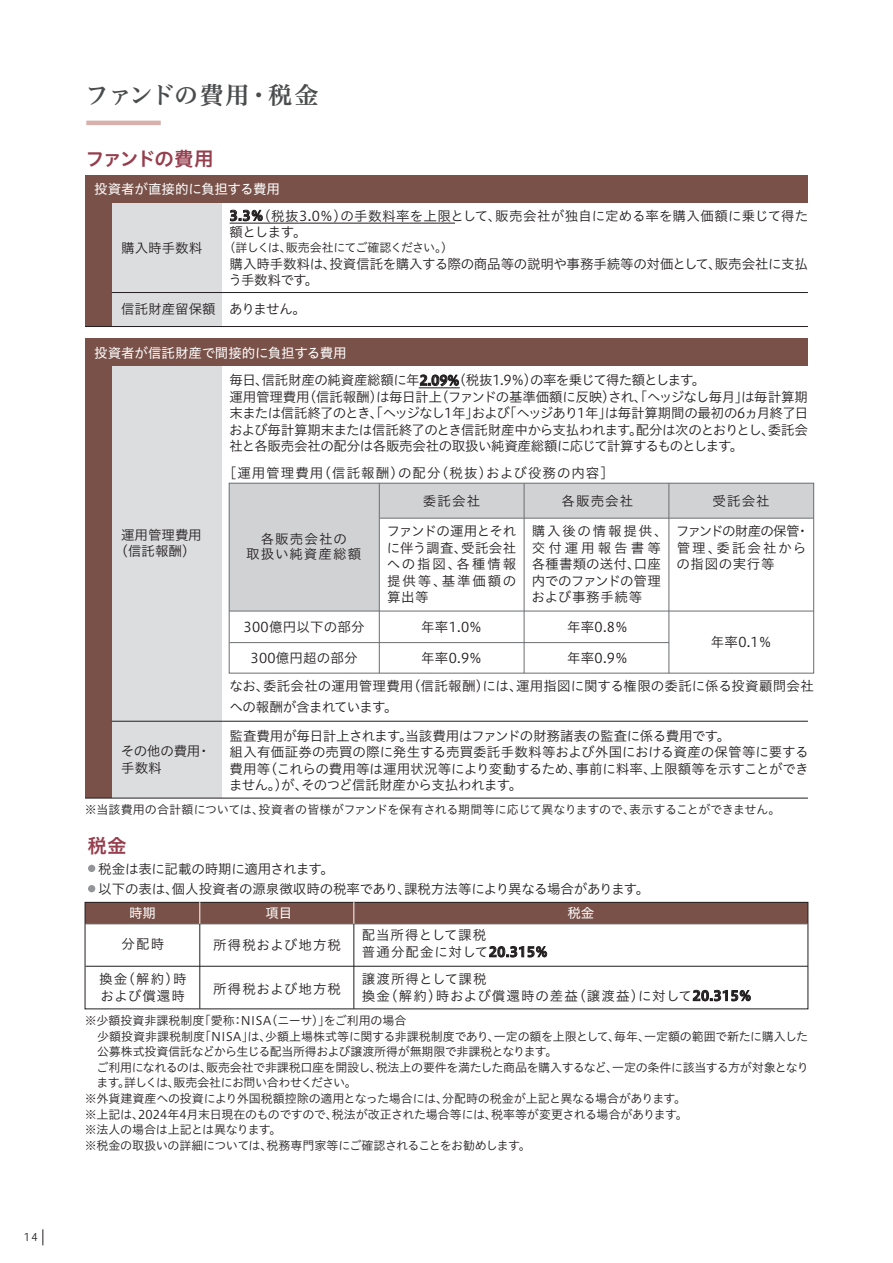
<style>
.page{position:relative;width:893px;height:1263px;background:#fff}
.page>*{position:absolute;margin:0;border:0;box-sizing:border-box;transform-origin:0 0}
.t1{font:24px "Hiragino UD Serif Std W6";letter-spacing:-.03em;color:#4b4c4d}
.t2{font:19.5px "Hiragino UD Sans Std N W6";letter-spacing:-.075em;color:#963e4d}
.t3{font:19.5px "Hiragino UD Sans Std N W6";letter-spacing:-.055em;color:#963e4d}
.t4{font:13.5px/16.5px "Hiragino UD Sans Std W3";letter-spacing:-.01em;color:#231f20}
.t5{font:13.5px/16.5px "Hiragino UD Sans Std W3";letter-spacing:-.035em;color:#231f20}
.t6{font:13.5px/16.5px "Hiragino UD Sans Std W3";letter-spacing:.08em;color:#231f20}
.t7{font:13.5px/16.5px "Hiragino UD Sans Std W3";letter-spacing:.045em;color:#231f20}
.t8{font:13.5px/16.5px "Hiragino UD Sans Std W3";letter-spacing:.07em;color:#231f20}
.t9{font:13.5px "Hiragino UD Sans Std W4";letter-spacing:-.015em;color:#fff}
.t10{font:13.5px "Hiragino UD Sans Std W3";letter-spacing:.075em;color:#231f20}
.t11{font:13.5px/16.5px "Hiragino UD Sans Std W3";letter-spacing:.035em;color:#231f20}
.t12{font:13.5px/16.5px "Hiragino UD Sans Std W3";letter-spacing:.06em;color:#231f20}
.t13{font:13.5px "Hiragino UD Sans Std W3";letter-spacing:.02em;color:#231f20}
.t14{font:13.5px "Hiragino UD Sans Std W3";letter-spacing:.015em;color:#231f20}
.t15{font:12px "Hiragino UD Sans Std W3";letter-spacing:-.02em;color:#231f20}
.t16{font:12px "Hiragino UD Sans Std W3";color:#231f20}
.t17{font:12px "Hiragino UD Sans Std W3";letter-spacing:-.06em;color:#231f20}
.t18{font:12px "Hiragino UD Sans Std W3";letter-spacing:.005em;color:#231f20}
.t19{font:10.5px "Hiragino UD Sans Std W3";color:#231f20}
.s1{font-family:"Hiragino UD Sans Std W6"}
.s2{color:#939598}
</style>
<div class="page">
<svg style="left:43px;top:1229px;width:1px;height:16px"></svg>
<div style="left:85px;top:175px;width:137px;height:151px;background:#dcdddf"></div>
<div style="left:85px;top:339px;width:137px;height:459px;background:#dcdddf"></div>
<div style="left:85px;top:175px;width:27px;height:151px;background:#795149"></div>
<div style="left:85px;top:175px;width:723px;height:27px;background:#795149"></div>
<hr style="left:112px;top:292px;width:696px;height:1px;background:#231f20">
<hr style="left:85px;top:326px;width:723px;height:1px;background:#231f20">
<div style="left:85px;top:339px;width:27px;height:459px;background:#795149"></div>
<div style="left:85px;top:339px;width:723px;height:27px;background:#795149"></div>
<hr style="left:85px;top:798px;width:723px;height:1px;background:#231f20">
<hr style="left:112px;top:721px;width:696px;height:1px;background:#231f20">
<svg style="left:230px;top:210px;width:32px;height:11px"></svg>
<hr style="left:230px;top:223px;width:225px;height:1px;background:#231f20">
<svg style="left:420px;top:375px;width:39px;height:11px"></svg>
<div style="left:83px;top:860px;width:17px;height:16px;border:4px solid #fff;border-radius:50%"></div>
<div style="left:83px;top:880px;width:17px;height:17px;border:4px solid #fff;border-radius:50%"></div>
<div style="left:85px;top:902px;width:723px;height:22px;background:#795149"></div>
<svg style="left:489px;top:946px;width:58px;height:11px"></svg>
<svg style="left:693px;top:990px;width:57px;height:11px"></svg>
<div style="left:85px;top:902px;width:723px;height:107px;border:1px solid #231f20"></div>
<hr style="left:85px;top:924px;width:723px;height:1px;background:#6c6d70">
<hr style="left:85px;top:966px;width:723px;height:1px;background:#231f20">
<hr style="left:354px;top:924px;width:1px;height:85px;background:#231f20">
<hr style="left:200px;top:924px;width:1px;height:85px;background:#231f20">
<svg style="left:354px;top:902px;width:1px;height:22px"></svg>
<svg style="left:200px;top:902px;width:1px;height:22px"></svg>
<hr style="left:86px;top:121px;width:75px;height:4px;background:#d6b0a9">
<div style="left:229px;top:509px;width:150px;height:102px;background:#d1d2d4"></div>
<div style="left:229px;top:483px;width:585px;height:35px;background:#d1d2d4"></div>
<div style="left:229px;top:483px;width:585px;height:190px;border:1px solid #6c6d70"></div>
<hr style="left:229px;top:611px;width:585px;height:1px;background:#6c6d70">
<hr style="left:380px;top:518px;width:434px;height:1px;background:#6c6d70">
<hr style="left:230px;top:642px;width:439px;height:1px;background:#6c6d70">
<hr style="left:669px;top:483px;width:1px;height:190px;background:#6c6d70">
<hr style="left:379px;top:483px;width:1px;height:190px;background:#6c6d70">
<hr style="left:524px;top:483px;width:1px;height:190px;background:#6c6d70">
<hr style="left:419px;top:388px;width:41px;height:1px;background:#231f20">
<p class="t19" style="left:23px;top:1229px;width:16px">14</p>
<h1 class="t1" style="left:85px;top:77px;width:235px">ファンドの費用・税金</h1>
<h2 class="t2" style="left:85px;top:144px;width:130px">ファンドの費用</h2>
<p class="t9" style="left:94px;top:178px;width:187px">投資者が直接的に負担する費用</p>
<p class="t4" style="left:121px;top:238px;width:82px">購入時手数料</p>
<p class="t4" style="left:230px;top:206px;width:580px"><span class="s1">3.3％</span>（税抜3.0％）の手数料率を上限として、販売会社が独自に定める率を購入価額に乗じて得た額とします。</p>
<p class="t17" style="left:224px;top:239px;width:231px">（詳しくは、販売会社にてご確認ください。）</p>
<p class="t4" style="left:229px;top:254px;width:581px">購入時手数料は、投資信託を購入する際の商品等の説明や事務手続等の対価として、販売会社に支払う手数料です。</p>
<p class="t4" style="left:121px;top:300px;width:186px">信託財産留保額 ありません。</p>
<p class="t9" style="left:94px;top:342px;width:254px">投資者が信託財産で間接的に負担する費用</p>
<p class="t5" style="left:229px;top:371px;width:581px">毎日、信託財産の純資産総額に年<span class="s1">2.09%</span>（税抜1.9％）の率を乗じて得た額とします。<br>運用管理費用（信託報酬）は毎日計上（ファンドの基準価額に反映）され、「ヘッジなし毎月」は毎計算期末または信託終了のとき、「ヘッジなし1年」および「ヘッジあり1年」は毎計算期間の最初の6ヵ月終了日および毎計算期末または信託終了のとき信託財産中から支払われます。配分は次のとおりとし、委託会社と各販売会社の配分は各販売会社の取扱い純資産総額に応じて計算するものとします。</p>
<p class="t10" style="left:223px;top:462px;width:393px">［運用管理費用（信託報酬）の配分（税抜）および役務の内容］</p>
<p class="t4" style="left:115px;top:525px;width:89px;text-align:center">運用管理費用（信託報酬）</p>
<p class="t4" style="left:121px;top:742px;width:91px">その他の費用・手数料</p>
<p class="t6" style="left:246px;top:531px;width:116px;line-height:15px;text-align:center">各販売会社の<br>取扱い純資産総額</p>
<p class="t13" style="left:244px;top:617px;width:122px">300億円以下の部分</p>
<p class="t14" style="left:251px;top:647px;width:109px">300億円超の部分</p>
<p class="t4" style="left:423px;top:492px;width:59px">委託会社</p>
<p class="t4" style="left:561px;top:492px;width:73px">各販売会社</p>
<p class="t4" style="left:712px;top:492px;width:59px">受託会社</p>
<p class="t4" style="left:386px;top:522px;width:132px;text-align:justify">ファンドの運用とそれに伴う調査、受託会社への指図、各種情報提供等、基準価額の算出等</p>
<p class="t7" style="left:531px;top:522px;width:138px">購入後の情報提供、交付運用報告書等各種書類の送付、口座内でのファンドの管理および事務手続等</p>
<p class="t11" style="left:676px;top:522px;width:135px">ファンドの財産の保管・管理、委託会社からの指図の実行等</p>
<p class="t4" style="left:421px;top:618px;width:63px">年率1.0％</p>
<p class="t4" style="left:421px;top:649px;width:63px">年率0.9％</p>
<p class="t4" style="left:567px;top:618px;width:63px">年率0.8％</p>
<p class="t4" style="left:567px;top:649px;width:63px">年率0.9％</p>
<p class="t4" style="left:711px;top:633px;width:63px">年率0.1％</p>
<p class="t4" style="left:229px;top:675px;width:586px;line-height:20.2px">なお、委託会社の運用管理費用(信託報酬)には、運用指図に関する権限の委託に係る投資顧問会社への報酬が含まれています。</p>
<p class="t4" style="left:229px;top:726px;width:581px">監査費用が毎日計上されます。当該費用はファンドの財務諸表の監査に係る費用です。<br>組入有価証券の売買の際に発生する売買委託手数料等および外国における資産の保管等に要する費用等（これらの費用等は運用状況等により変動するため、事前に料率、上限額等を示すことができません。）が、そのつど信託財産から支払われます。</p>
<p class="t15" style="left:85px;top:801px;width:697px">※当該費用の合計額については、投資者の皆様がファンドを保有される期間等に応じて異なりますので、表示することができません。</p>
<h2 class="t3" style="left:88px;top:831px;width:41px">税金</h2>
<p class="t4" style="left:85px;top:859px;width:251px"><span class="s2">●</span>税金は表に記載の時期に適用されます。</p>
<p class="t4" style="left:85px;top:880px;width:566px"><span class="s2">●</span>以下の表は、個人投資者の源泉徴収時の税率であり、課税方法等により異なる場合があります。</p>
<p class="t9" style="left:129px;top:903px;width:28px">時期</p>
<p class="t9" style="left:266px;top:903px;width:28px">項目</p>
<p class="t9" style="left:567px;top:903px;width:28px">税金</p>
<p class="t4" style="left:122px;top:935px;width:44px">分配時</p>
<p class="t6" style="left:213px;top:935px;width:129px">所得税および地方税</p>
<p class="t12" style="left:362px;top:926px;width:188px">配当所得として課税<br>普通分配金に対して<span class="s1">20.315％</span></p>
<p class="t6" style="left:99px;top:970px;width:89px">換金（解約）時および償還時</p>
<p class="t6" style="left:213px;top:979px;width:129px">所得税および地方税</p>
<p class="t8" style="left:362px;top:970px;width:392px">譲渡所得として課税<br>換金（解約）時および償還時の差益（譲渡益）に対して<span class="s1">20.315％</span></p>
<p class="t18" style="left:85px;top:1011px;width:323px">※少額投資非課税制度「愛称：NISA（ニーサ）」をご利用の場合</p>
<p class="t16" style="left:97px;top:1027px;width:712px">少額投資非課税制度「NISA」は、少額上場株式等に関する非課税制度であり、一定の額を上限として、毎年、一定額の範囲で新たに購入した</p>
<p class="t15" style="left:97px;top:1043px;width:462px">公募株式投資信託などから生じる配当所得および譲渡所得が無期限で非課税となります。</p>
<p class="t15" style="left:96px;top:1058px;width:714px">ご利用になれるのは、販売会社で非課税口座を開設し、税法上の要件を満たした商品を購入するなど、一定の条件に該当する方が対象となり</p>
<p class="t17" style="left:97px;top:1074px;width:262px">ます。詳しくは、販売会社にお問い合わせください。</p>
<p class="t15" style="left:85px;top:1089px;width:603px">※外貨建資産への投資により外国税額控除の適用となった場合には、分配時の税金が上記と異なる場合があります。</p>
<p class="t15" style="left:85px;top:1105px;width:605px">※上記は、2024年4月末日現在のものですので、税法が改正された場合等には、税率等が変更される場合があります。</p>
<p class="t15" style="left:85px;top:1121px;width:198px">※法人の場合は上記とは異なります。</p>
<p class="t15" style="left:85px;top:1136px;width:448px">※税金の取扱いの詳細については、税務専門家等にご確認されることをお勧めします。</p>
</div>
